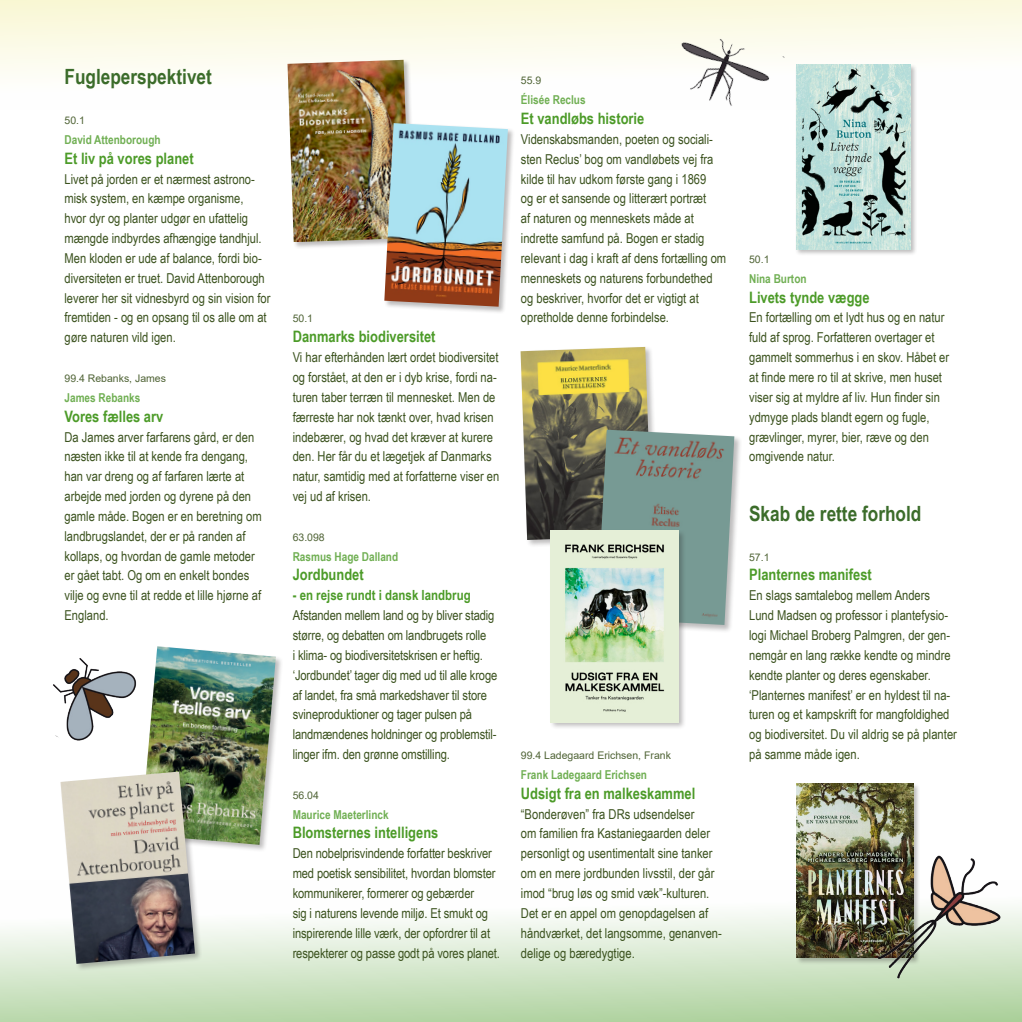
<style>
.page{position:relative;width:1022px;height:1022px;background:#fff}
.page>*{position:absolute;margin:0;border:0;box-sizing:border-box;transform-origin:0 0}
.underoverskrift{font:700 21px "Arial Narrow";color:#3b6c2a}
.titel{font:700 15.75px "Arial Narrow";color:#4c9b28}
.titel_1{font:700 14px "Arial Narrow";color:#4c9b28}
.brød{font:13.65px/19.8px "Arial Narrow";color:#3b521e}
.forfatter{font:700 12.25px "Arial Narrow";color:#70af53}
.dk5{font:10.5px "Arial";color:#4f6335}
</style>
<div class="page">
<div style="left:0;top:880px;width:1022px;height:142px;background:linear-gradient(to bottom,#fff,#b5d5a6)"></div>
<div style="left:0;top:0;width:1022px;height:110px;background:linear-gradient(to bottom,#faf8da,#fff)"></div>
<div style="left:519px;top:346px;width:141px;height:202px;background:#231f20;opacity:.3"></div>
<img style="left:521px;top:347px;width:131px;height:193px">
<div style="left:140px;top:645px;width:144px;height:207px;background:#231f20;opacity:.3"></div>
<img style="left:141px;top:646px;width:135px;height:199px">
<div style="left:287px;top:59px;width:130px;height:190px;background:#231f20;opacity:.3"></div>
<img style="left:287px;top:60px;width:123px;height:182px">
<div style="left:383px;top:122px;width:132px;height:192px;background:#231f20;opacity:.3"></div>
<img style="left:384px;top:123px;width:124px;height:184px">
<div style="left:596px;top:428px;width:146px;height:205px;background:#231f20;opacity:.3"></div>
<img style="left:597px;top:430px;width:137px;height:195px">
<div style="left:549px;top:530px;width:137px;height:200px;background:#231f20;opacity:.3"></div>
<img style="left:550px;top:531px;width:128px;height:191px">
<div style="left:795px;top:63px;width:123px;height:193px;background:#231f20;opacity:.3"></div>
<img style="left:796px;top:64px;width:114px;height:185px">
<div style="left:796px;top:783px;width:125px;height:182px;background:#231f20;opacity:.3"></div>
<img style="left:797px;top:784px;width:116px;height:173px">
<div style="left:59px;top:770px;width:144px;height:202px;background:#231f20;opacity:.3"></div>
<img style="left:60px;top:771px;width:135px;height:193px">
<img style="left:878px;top:850px;width:129px;height:137px">
<img style="left:661px;top:18px;width:124px;height:92px">
<img style="left:53px;top:652px;width:88px;height:94px">
<h1 class="underoverskrift" style="left:64px;top:61px;width:149px">Fugleperspektivet</h1>
<h2 class="dk5" style="left:64px;top:113px;width:22px">50.1</h2>
<h2 class="forfatter" style="left:64px;top:130px;width:98px">David Attenborough</h2>
<h2 class="titel" style="left:64px;top:146px;width:131px">Et liv på vores planet</h2>
<p class="brød" style="left:64px;top:168px;width:207px">Livet på jorden er et nærmest astrono&shy;misk system, en kæmpe organisme,<br>hvor dyr og planter udgør en ufattelig mængde indbyrdes afhængige tandhjul.<br>Men kloden er ude af balance, fordi bio&shy;diversiteten er truet. David Attenborough leverer her sit vidnesbyrd og sin vision for fremtiden - og en opsang til os alle om at gøre naturen vild igen.</p>
<h2 class="dk5" style="left:64px;top:371px;width:103px">99.4 Rebanks, James</h2>
<h2 class="forfatter" style="left:64px;top:388px;width:77px">James Rebanks</h2>
<h2 class="titel" style="left:64px;top:404px;width:100px">Vores fælles arv</h2>
<p class="brød" style="left:64px;top:426px;width:199px">Da James arver farfarens gård, er den næsten ikke til at kende fra dengang, han var dreng og af farfaren lærte at arbejde med jorden og dyrene på den gamle måde. Bogen er en beretning om landbrugslandet, der er på randen af kollaps, og hvordan de gamle metoder er gået tabt. Og om en enkelt bondes vilje og evne til at redde et lille hjørne af England.</p>
<h2 class="dk5" style="left:293px;top:312px;width:22px">50.1</h2>
<h2 class="titel" style="left:293px;top:325px;width:144px">Danmarks biodiversitet</h2>
<p class="brød" style="left:293px;top:347px;width:208px">Vi har efterhånden lært ordet biodiversitet og forstået, at den er i dyb krise, fordi na&shy;turen taber terræn til mennesket. Men de færreste har nok tænkt over, hvad krisen indebærer, og hvad det kræver at kurere den. Her får du et lægetjek af Danmarks natur, samtidig med at forfatterne viser en vej ud af krisen.</p>
<h2 class="dk5" style="left:293px;top:530px;width:34px">63.098</h2>
<h2 class="forfatter" style="left:293px;top:547px;width:107px">Rasmus Hage Dalland</h2>
<h2 class="titel" style="left:293px;top:563px;width:73px">Jordbundet</h2>
<h2 class="titel_1" style="left:293px;top:585px;width:179px">- en rejse rundt i dansk landbrug</h2>
<p class="brød" style="left:293px;top:605px;width:206px">Afstanden mellem land og by bliver stadig større, og debatten om landbrugets rolle<br>i klima- og biodiversitetskrisen er heftig. ‘Jordbundet’ tager dig med ud til alle kroge af landet, fra små markedshaver til store svineproduktioner og tager pulsen på landmændenes holdninger og problemstil&shy;linger ifm. den grønne omstilling.</p>
<h2 class="dk5" style="left:293px;top:788px;width:28px">56.04</h2>
<h2 class="forfatter" style="left:293px;top:805px;width:98px">Maurice Maeterlinck</h2>
<h2 class="titel" style="left:293px;top:821px;width:147px">Blomsternes intelligens</h2>
<p class="brød" style="left:293px;top:843px;width:209px">Den nobelprisvindende forfatter beskriver med poetisk sensibilitet, hvordan blomster kommunikerer, formerer og gebærder<br>sig i naturens levende miljø. Et smukt og inspirerende lille værk, der opfordrer til at respekterer og passe godt på vores planet.</p>
<h2 class="dk5" style="left:521px;top:73px;width:22px">55.9</h2>
<h2 class="forfatter" style="left:521px;top:91px;width:66px">Élisée Reclus</h2>
<h2 class="titel" style="left:521px;top:107px;width:125px">Et vandløbs historie</h2>
<p class="brød" style="left:521px;top:129px;width:207px">Videnskabsmanden, poeten og sociali&shy;sten Reclus’ bog om vandløbets vej fra kilde til hav udkom første gang i 1869<br>og er et sansende og litterært portræt<br>af naturen og menneskets måde at indrette samfund på. Bogen er stadig relevant i dag i kraft af dens fortælling om menneskets og naturens forbundethed og beskriver, hvorfor det er vigtigt at opretholde denne forbindelse.</p>
<h2 class="dk5" style="left:521px;top:748px;width:151px">99.4 Ladegaard Erichsen, Frank</h2>
<h2 class="forfatter" style="left:521px;top:765px;width:128px">Frank Ladegaard Erichsen</h2>
<h2 class="titel" style="left:521px;top:781px;width:176px">Udsigt fra en malkeskammel</h2>
<p class="brød" style="left:521px;top:803px;width:202px">“Bonderøven” fra DRs udsendelser<br>om familien fra Kastaniegaarden deler personligt og usentimentalt sine tanker om en mere jordbunden livsstil, der går imod “brug løs og smid væk”-kulturen.<br>Det er en appel om genopdagelsen af håndværket, det langsomme, genanven&shy;delige og bæredygtige.</p>
<h2 class="dk5" style="left:749px;top:252px;width:22px">50.1</h2>
<h2 class="forfatter" style="left:749px;top:269px;width:59px">Nina Burton</h2>
<h2 class="titel" style="left:749px;top:285px;width:122px">Livets tynde vægge</h2>
<p class="brød" style="left:749px;top:307px;width:202px">En fortælling om et lydt hus og en natur fuld af sprog. Forfatteren overtager et gammelt sommerhus i en skov. Håbet er at finde mere ro til at skrive, men huset viser sig at myldre af liv. Hun finder sin ydmyge plads blandt egern og fugle, grævlinger, myrer, bier, ræve og den omgivende natur.</p>
<h1 class="underoverskrift" style="left:749px;top:498px;width:174px">Skab de rette forhold</h1>
<h2 class="dk5" style="left:749px;top:550px;width:22px">57.1</h2>
<h2 class="titel" style="left:749px;top:563px;width:124px">Planternes manifest</h2>
<p class="brød" style="left:749px;top:585px;width:209px">En slags samtalebog mellem Anders Lund Madsen og professor i plantefysio&shy;logi Michael Broberg Palmgren, der gen&shy;nemgår en lang række kendte og mindre kendte planter og deres egenskaber. ‘Planternes manifest’ er en hyldest til na&shy;turen og et kampskrift for mangfoldighed og biodiversitet. Du vil aldrig se på planter på samme måde igen.</p>
</div>
